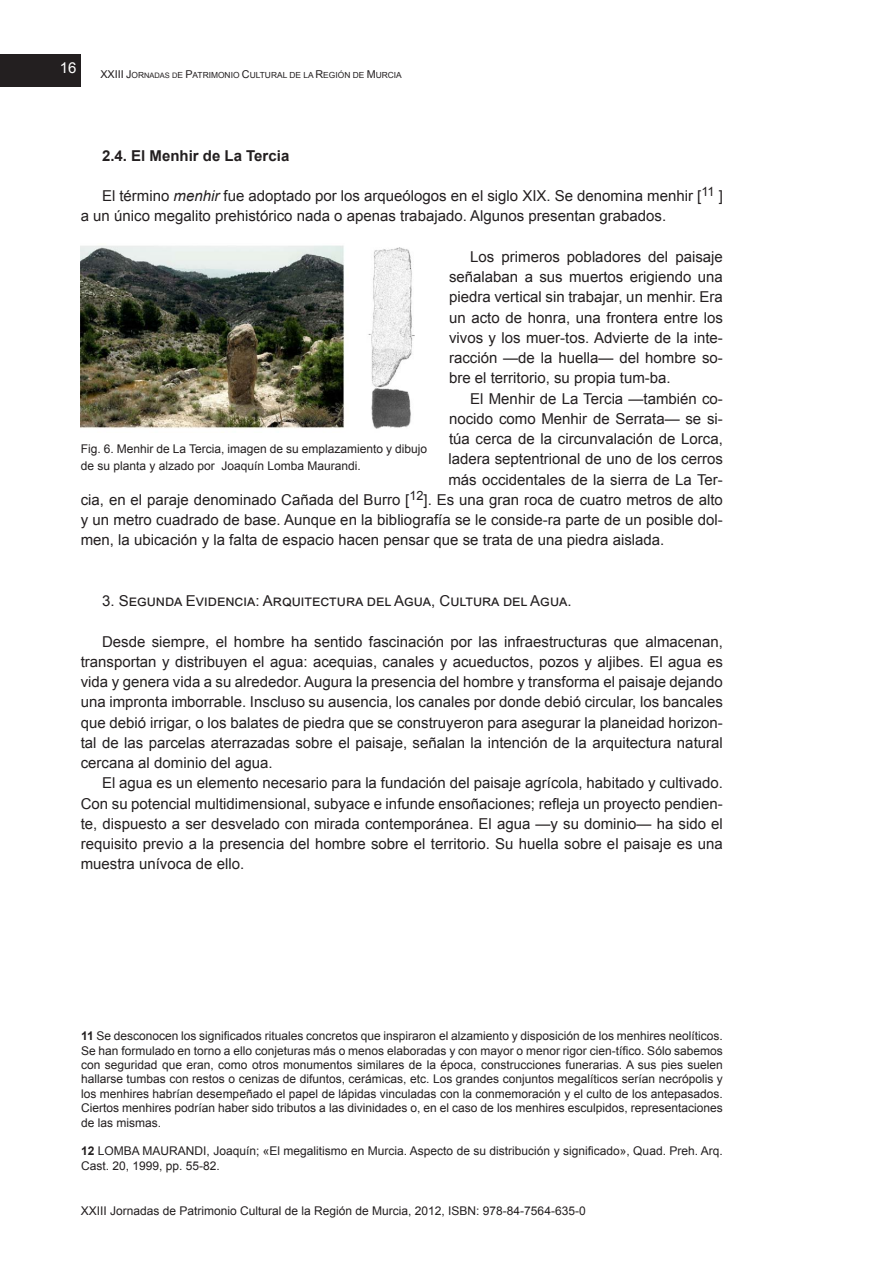
<style>
.page{position:relative;width:893px;height:1263px;background:#fff}
.page>*{position:absolute;margin:0;border:0;box-sizing:border-box;transform-origin:0 0}
.t1{font:15px/20.2px "Arial";color:#231f20;text-align:justify}
.t2{font:700 15px "Arial";color:#231f20}
.t3{font:15px "Arial";color:#fff}
.t4{font:12px/14.4px "Arial";color:#231f20}
.t5{font:8.4px "Arial";color:#231f20}
.s1{font-size:10.8px}
.s2{font-size:7.5px}
.s3{font-style:italic}
.s4{font-weight:700}
</style>
<div class="page">
<div style="left:0;top:55px;width:80px;height:32px;background:#231f20"></div>
<img style="left:81px;top:245px;width:333px;height:184px">
<p class="t3" style="left:60px;top:57px;width:18px">16</p>
<p class="t5" style="left:100px;top:69px;width:303px"><span class="s1">XXIII J</span>OR<span class="s2">NADAS D</span>E <span class="s1">P</span>ATRIMONIO <span class="s1">C</span>ULTURAL DE LA <span class="s1">R</span>EGIÓN DE <span class="s1">M</span>URCIA</p>
<p class="t2" style="left:102px;top:145px;width:189px">2.4. El Menhir de La Tercia</p>
<p class="t1" style="left:81px;top:186px;width:644px;text-indent:21px">El término <span class="s3">menhir</span> fue adoptado por los arqueólogos en el siglo XIX. Se denomina menhir [<sup>11</sup> ] a un único megalito prehistórico nada o apenas trabajado. Algunos presentan grabados.</p>
<p class="t1" style="left:449px;top:246px;width:275px;text-indent:21px">Los primeros pobladores del paisaje señalaban a sus muertos erigiendo una piedra vertical sin trabajar, un menhir. Era un acto de honra, una frontera entre los vivos y los muer-tos. Advierte de la inte&shy;racción —de la huella— del hombre so&shy;bre el territorio, su propia tum-ba.</p>
<p class="t1" style="left:470px;top:388px;width:254px">El Menhir de La Tercia —también co-</p>
<p class="t1" style="left:449px;top:408px;width:275px">nocido como Menhir de Serrata— se si-</p>
<p class="t1" style="left:449px;top:429px;width:275px">túa cerca de la circunvalación de Lorca,</p>
<p class="t1" style="left:448px;top:449px;width:276px">ladera septentrional de uno de los cerros</p>
<p class="t1" style="left:448px;top:469px;width:276px">más occidentales de la sierra de La Ter-</p>
<p class="t1" style="left:81px;top:489px;width:644px">cia, en el paraje denominado Cañada del Burro [<sup>12</sup>]. Es una gran roca de cuatro metros de alto</p>
<p class="t1" style="left:81px;top:510px;width:644px">y un metro cuadrado de base. Aunque en la bibliografía se le conside-ra parte de un posible dol-</p>
<p class="t1" style="left:81px;top:530px;width:585px">men, la ubicación y la falta de espacio hacen pensar que se trata de una piedra aislada.</p>
<p class="t4" style="left:81px;top:440px;width:348px;line-height:16.5px">Fig. 6. Menhir de La Tercia, imagen de su emplazamiento y dibujo de su planta y alzado por Joaquín Lomba Maurandi.</p>
<p class="t1" style="left:102px;top:591px;width:471px">3. Segunda Evidencia: Arquitectura del Agua, Cultura del Agua.</p>
<p class="t1" style="left:81px;top:631px;width:644px;text-indent:21px">Desde siempre, el hombre ha sentido fascinación por las infraestructuras que almacenan, transportan y distribuyen el agua: acequias, canales y acueductos, pozos y aljibes. El agua es vida y genera vida a su alrededor. Augura la presencia del hombre y transforma el paisaje dejando una impronta imborrable. Inscluso su ausencia, los canales por donde debió circular, los bancales que debió irrigar, o los balates de piedra que se construyeron para asegurar la planeidad horizon&shy;tal de las parcelas aterrazadas sobre el paisaje, señalan la intención de la arquitectura natural cercana al dominio del agua.</p>
<p class="t1" style="left:81px;top:773px;width:644px;text-indent:21px">El agua es un elemento necesario para la fundación del paisaje agrícola, habitado y cultivado.<br>Con su potencial multidimensional, subyace e infunde ensoñaciones; refleja un proyecto pendien&shy;te, dispuesto a ser desvelado con mirada contemporánea. El agua —y su dominio— ha sido el requisito previo a la presencia del hombre sobre el territorio. Su huella sobre el paisaje es una muestra unívoca de ello.</p>
<p class="t4" style="left:81px;top:1029px;width:643px;text-align:justify"><span class="s4">11</span> Se desconocen los significados rituales concretos que inspiraron el alzamiento y disposición de los menhires neolíticos.<br>Se han formulado en torno a ello conjeturas más o menos elaboradas y con mayor o menor rigor cien-tífico. Sólo sabemos con seguridad que eran, como otros monumentos similares de la época, construcciones funerarias. A sus pies suelen hallarse tumbas con restos o cenizas de difuntos, cerámicas, etc. Los grandes conjuntos megalíticos serían necrópolis y los menhires habrían desempeñado el papel de lápidas vinculadas con la conmemoración y el culto de los antepasados.<br>Ciertos menhires podrían haber sido tributos a las divinidades o, en el caso de los menhires esculpidos, representaciones de las mismas.</p>
<p class="t4" style="left:81px;top:1144px;width:643px"><span class="s4">12</span> LOMBA MAURANDI, Joaquín; «El megalitismo en Murcia. Aspecto de su distribución y significado», Quad. Preh. Arq.<br>Cast. 20, 1999, pp. 55-82.</p>
<p class="t4" style="left:81px;top:1203px;width:506px">XXIII Jornadas de Patrimonio Cultural de la Región de Murcia, 2012, ISBN: 978-84-7564-635-0</p>
</div>
